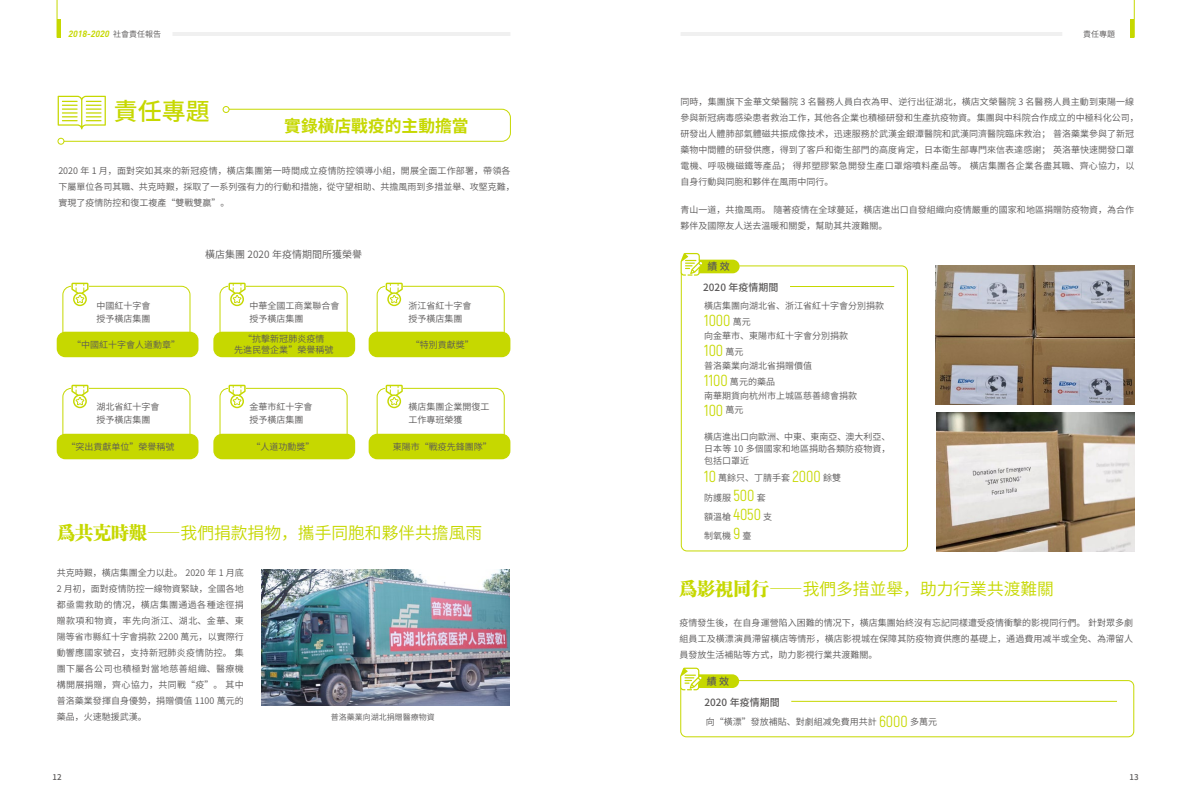
<style>
.page{position:relative;width:1191px;height:808px;background:#fff}
.page>*{position:absolute;margin:0;border:0;box-sizing:border-box;transform-origin:0 0}
.t1{font:500 24px "Source Han Sans CN";color:#c6d800}
.t2{font:16.8px "Source Han Sans CN";color:#c6d800}
.t3{font:700 16.7px "Source Han Sans CN";color:#c6d800}
.t4{font:16px "Akrobat";color:#c6d800}
.t5{font:500 10px "Source Han Sans CN";color:#595757}
.t6{font:10px "Source Han Sans CN";color:#595757}
.t7{font:9px/16px "Source Han Sans CN";color:#595757}
.t8{font:italic 700 9px "DIN";color:#c6d800}
.t9{font:8px "Source Han Sans CN";color:#595757}
.t10{font:500 8px "Source Han Sans CN";color:#595757}
.s1{font-family:"Source Han Sans CN";font-weight:400;font-style:normal;font-size:8px;color:#595757}
.s2{font-family:"FZCSFW GB1 0";font-size:18px}
.s3{font-family:"Source Han Sans CN";font-size:9px;color:#595757}
.s4{font-family:"Akrobat";font-size:16px;color:#c6d800}
</style>
<div class="page">
<hr style="left:57px;top:0;width:1px;height:38px;background:#c6d800">
<hr style="left:57px;top:19px;width:4px;height:19px;background:#c6d800">
<hr style="left:1134px;top:0;width:1px;height:38px;background:#c6d800">
<hr style="left:1130px;top:19px;width:4px;height:19px;background:#c6d800">
<hr style="left:172px;top:32px;width:338px;height:4px;background:#f0f0f0">
<hr style="left:680px;top:32px;width:382px;height:4px;background:#f0f0f0">
<img style="left:262px;top:569px;width:247px;height:136px">
<div style="left:57px;top:138px;width:7px;height:7px;border:1px solid #c6d800;border-radius:50%"></div>
<svg style="left:58px;top:96px;width:453px;height:48px"></svg>
<svg style="left:680px;top:265px;width:228px;height:287px"></svg>
<img style="left:936px;top:412px;width:198px;height:139px">
<img style="left:935px;top:265px;width:199px;height:139px">
<div style="left:219px;top:388px;width:128px;height:57px;border:1px solid #c6d800;border-radius:9px"></div>
<svg style="left:229px;top:384px;width:16px;height:1px"></svg>
<svg style="left:228px;top:385px;width:18px;height:23px"></svg>
<div style="left:377px;top:388px;width:128px;height:57px;border:1px solid #c6d800;border-radius:9px"></div>
<div style="left:386px;top:383px;width:17px;height:11px;background:#f0f4bc"></div>
<svg style="left:386px;top:385px;width:17px;height:23px"></svg>
<div style="left:213px;top:434px;width:142px;height:25px;background:#c6d800;border-radius:9px"></div>
<div style="left:369px;top:434px;width:141px;height:25px;background:#c6d800;border-radius:9px"></div>
<div style="left:57px;top:434px;width:141px;height:25px;background:#c6d800;border-radius:9px"></div>
<div style="left:62px;top:388px;width:128px;height:57px;border:1px solid #c6d800;border-radius:9px"></div>
<svg style="left:72px;top:384px;width:16px;height:1px"></svg>
<svg style="left:71px;top:385px;width:17px;height:23px"></svg>
<div style="left:219px;top:286px;width:128px;height:57px;border:1px solid #c6d800;border-radius:9px"></div>
<svg style="left:229px;top:282px;width:16px;height:1px"></svg>
<svg style="left:228px;top:283px;width:18px;height:23px"></svg>
<div style="left:377px;top:286px;width:128px;height:57px;border:1px solid #c6d800;border-radius:9px"></div>
<div style="left:386px;top:281px;width:17px;height:11px;background:#ecf2ac"></div>
<svg style="left:386px;top:283px;width:17px;height:23px"></svg>
<div style="left:213px;top:332px;width:142px;height:25px;background:#c6d800;border-radius:9px"></div>
<div style="left:369px;top:332px;width:141px;height:25px;background:#c6d800;border-radius:9px"></div>
<div style="left:57px;top:332px;width:141px;height:25px;background:#c6d800;border-radius:9px"></div>
<div style="left:62px;top:286px;width:128px;height:57px;border:1px solid #c6d800;border-radius:9px"></div>
<svg style="left:72px;top:282px;width:16px;height:1px"></svg>
<svg style="left:71px;top:283px;width:17px;height:23px"></svg>
<svg style="left:680px;top:253px;width:59px;height:23px"></svg>
<svg style="left:680px;top:668px;width:454px;height:70px"></svg>
<p class="t8" style="left:68px;top:28px;width:94px">2018-2020 <span class="s1">社會責任報告</span></p>
<p class="t9" style="left:1083px;top:30px;width:33px">責任專題</p>
<h1 class="t1" style="left:114px;top:97px;width:97px">責任專題</h1>
<h3 class="t3" style="left:284px;top:117px;width:186px">實錄橫店戰疫的主動擔當</h3>
<p class="t7" style="left:58px;top:163px;width:458px">2020 年 1 月，面對突如其來的新冠疫情，橫店集團第一時間成立疫情防控領導小組，開展全面工作部署，帶領各下屬單位各司其職、共克時艱，採取了一系列强有力的行動和措施，從守望相助、共擔風雨到多措並舉、攻堅克難，實現了疫情防控和復工複產“雙戰雙贏”。</p>
<p class="t6" style="left:205px;top:249px;width:158px">橫店集團 2020 年疫情期間所獲榮譽</p>
<p class="t7" style="left:96px;top:299px;width:55px;line-height:13px">中國紅十字會授予橫店集團</p>
<p class="t7" style="left:249px;top:299px;width:91px;line-height:13px">中華全國工商業聯合會授予橫店集團</p>
<p class="t7" style="left:408px;top:299px;width:64px;line-height:13px">浙江省紅十字會授予橫店集團</p>
<p class="t7" style="left:72px;top:336px;width:109px">“中國紅十字會人道勳章”</p>
<p class="t7" style="left:234px;top:334px;width:100px;line-height:11px;text-align:center">“抗擊新冠肺炎疫情<br>先進民營企業”榮譽稱號</p>
<p class="t7" style="left:411px;top:336px;width:64px">“特別貢獻獎”</p>
<p class="t7" style="left:96px;top:400px;width:64px;line-height:13px">湖北省紅十字會授予橫店集團</p>
<p class="t7" style="left:249px;top:400px;width:64px;line-height:13px">金華市紅十字會授予橫店集團</p>
<p class="t7" style="left:408px;top:400px;width:82px;line-height:13px">橫店集團企業開復工工作專班榮獲</p>
<p class="t7" style="left:67px;top:439px;width:109px">“突出貢獻单位”榮譽稱號</p>
<p class="t7" style="left:252px;top:439px;width:64px">“人道功勳獎”</p>
<p class="t7" style="left:393px;top:439px;width:100px">東陽市“戰疫先鋒團隊”</p>
<h2 class="t2" style="left:57px;top:524px;width:426px"><span class="s2">为共克时艰</span>——我們捐款捐物，攜手同胞和夥伴共擔風雨</h2>
<p class="t7" style="left:57px;top:565px;width:189px;text-align:justify">共克時艱，橫店集團全力以赴。 2020 年 1 月底2 月初，面對疫情防控一線物資緊缺，全國各地都亟需救助的情况，橫店集團通過各種途徑捐贈款項和物資，率先向浙江、湖北、金華、東陽等省市縣紅十字會捐款 2200 萬元，以實際行動響應國家號召，支持新冠肺炎疫情防控。 集團下屬各公司也積極對當地慈善組織、醫療機構開展捐贈，齊心協力，共同戰“疫”。 其中普洛藥業發揮自身優勢，捐贈價值 1100 萬元的藥品，火速馳援武漢。</p>
<p class="t9" style="left:331px;top:713px;width:105px">普洛藥業向湖北捐贈醫療物資</p>
<p class="t7" style="left:680px;top:94px;width:460px">同時，集團旗下金華文榮醫院 3 名醫務人員白衣為甲、逆行出征湖北，橫店文榮醫院 3 名醫務人員主動到東陽一線參與新冠病毒感染患者救治工作，其他各企業也積極研發和生產抗疫物資。 集團與中科院合作成立的中極科化公司，研發出人體肺部氣體磁共振成像技术，迅速服務於武漢金銀潭醫院和武漢同濟醫院臨床救治； 普洛藥業參與了新冠藥物中間體的研發供應，得到了客戶和衛生部門的高度肯定，日本衛生部專門來信表達感謝； 英洛華快速開發口罩電機、呼吸機磁鐵等產品； 得邦塑膠緊急開發生產口罩熔噴料產品等。 橫店集團各企業各盡其職、齊心協力，以自身行動與同胞和夥伴在風雨中同行。</p>
<p class="t7" style="left:680px;top:202px;width:455px">青山一道，共擔風雨。 隨著疫情在全球蔓延，橫店進出口自發組織向疫情嚴重的國家和地區捐贈防疫物資，為合作夥伴及國際友人送去溫暖和關愛，幫助其共渡難關。</p>
<p class="t5" style="left:707px;top:261px;width:24px">績 效</p>
<p class="t5" style="left:703px;top:282px;width:77px">2020 年疫情期間</p>
<p class="t7" style="left:704px;top:298px;width:181px">橫店集團向湖北省、浙江省紅十字會分別捐款</p>
<h3 class="t4" style="left:704px;top:310px;width:48px">1000 <span class="s3">萬元</span></h3>
<p class="t7" style="left:704px;top:328px;width:145px">向金華市、東陽市紅十字會分別捐款</p>
<h3 class="t4" style="left:704px;top:340px;width:41px">100 <span class="s3">萬元</span></h3>
<p class="t7" style="left:704px;top:358px;width:109px;line-height:16.3px">普洛藥業向湖北省捐贈價值<br><span class="s4">1100</span> 萬元的藥品</p>
<p class="t7" style="left:704px;top:388px;width:154px">南華期貨向杭州市上城區慈善總會捐款</p>
<h3 class="t4" style="left:704px;top:400px;width:41px">100 <span class="s3">萬元</span></h3>
<p class="t7" style="left:704px;top:431px;width:188px;line-height:12px;text-align:justify">橫店進出口向歐洲、中東、東南亞、澳大利亞、日本等 10 多個國家和地區捐助各類防疫物資，包括口罩近</p>
<p class="t7" style="left:704px;top:469px;width:138px;line-height:19.2px"><span class="s4">10</span> 萬餘只、丁腈手套 <span class="s4">2000</span> 餘雙防護服 <span class="s4">500</span> 套<br>額溫槍 <span class="s4">4050</span> 支<br>制氧機 <span class="s4">9</span> 臺</p>
<h2 class="t2" style="left:679px;top:579px;width:376px"><span class="s2">为影视同行</span>——我們多措並舉，助力行業共渡難關</h2>
<p class="t7" style="left:679px;top:615px;width:455px;text-align:justify">疫情發生後，在自身運營陷入困難的情况下，橫店集團始終沒有忘記同樣遭受疫情衝擊的影視同行們。 針對眾多劇組員工及橫漂演員滯留橫店等情形，橫店影視城在保障其防疫物資供應的基礎上，通過費用减半或全免、為滯留人員發放生活補貼等方式，助力影視行業共渡難關。</p>
<p class="t5" style="left:707px;top:675px;width:24px">績 效</p>
<p class="t5" style="left:704px;top:696px;width:77px">2020 年疫情期間</p>
<p class="t7" style="left:705px;top:714px;width:233px">向“橫漂”發放補貼、對劇組减免費用共計 <span class="s4">6000</span> 多萬元</p>
<p class="t10" style="left:53px;top:772px;width:11px">12</p>
<p class="t10" style="left:1129px;top:772px;width:11px">13</p>
</div>
